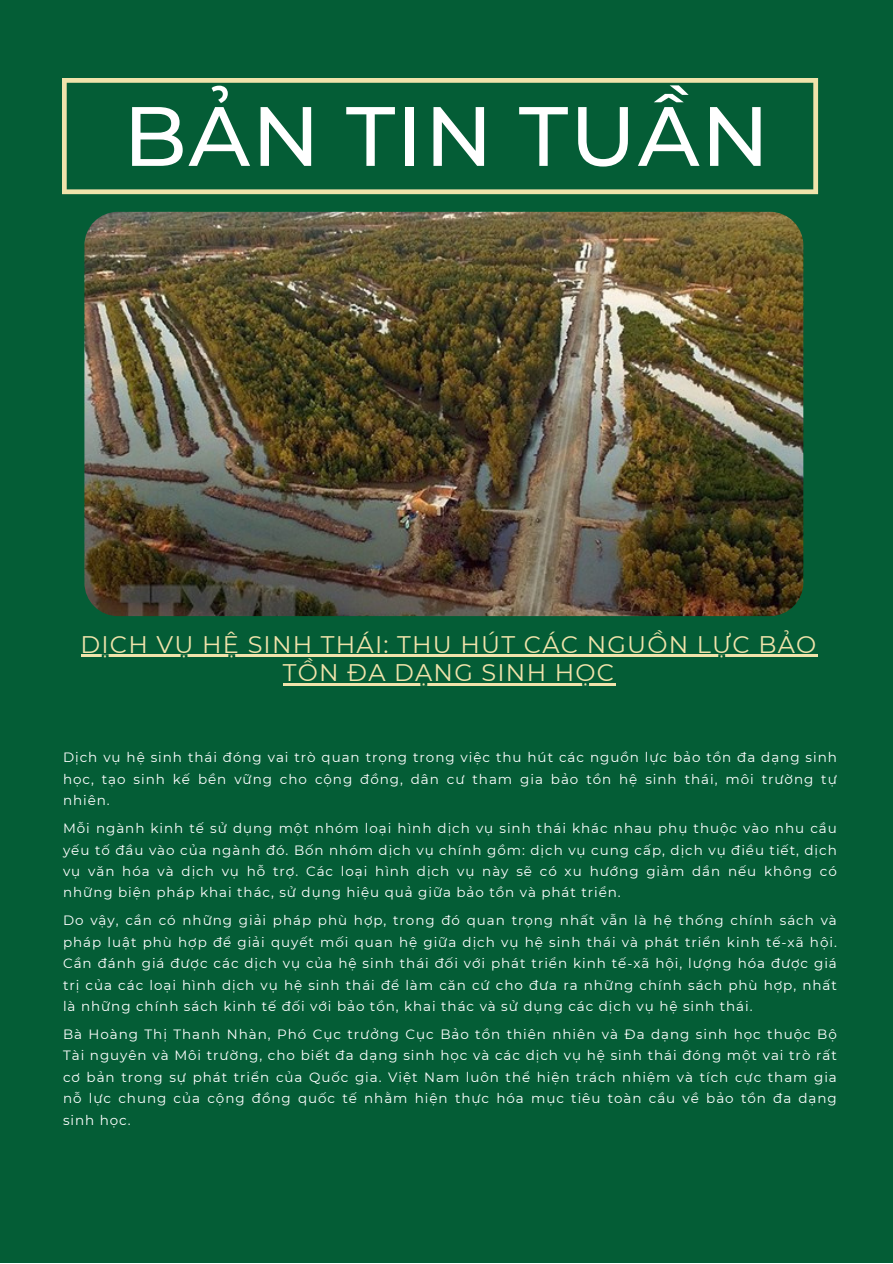
<style>
.page{position:relative;width:893px;height:1264px;background:#fff}
.page>*{position:absolute;margin:0;border:0;box-sizing:border-box;transform-origin:0 0}
.t1{font:500 84px "Montserrat";letter-spacing:.02em;color:#fff}
.t2{font:24px/28px "Montserrat";letter-spacing:.05em;color:#f0e3ab;text-align:center}
.t3{font:13.5px/21.3px "Montserrat";letter-spacing:.07em;color:#fff;text-align:justify}
</style>
<div class="page">
<div style="left:0;top:0;width:892px;height:1262px;background:#045d36"></div>
<svg style="left:62px;top:78px;width:756px;height:116px"></svg>
<img style="left:84px;top:212px;width:719px;height:404px;border-radius:33px">
<hr style="left:80px;top:654px;width:737px;height:3px;background:#f0e3ab">
<hr style="left:283px;top:683px;width:332px;height:2px;background:#f0e3ab">
<p class="t1" style="left:123px;top:84px;width:647px">BẢN TIN TUẦN</p>
<p class="t2" style="left:80px;top:630px;width:737px">DỊCH VỤ HỆ SINH THÁI: THU HÚT CÁC NGUỒN LỰC BẢO<br>TỒN ĐA DẠNG SINH HỌC</p>
<p class="t3" style="left:63px;top:747px;width:775px">Dịch vụ hệ sinh thái đóng vai trò quan trọng trong việc thu hút các nguồn lực bảo tồn đa dạng sinh học, tạo sinh kế bền vững cho cộng đồng, dân cư tham gia bảo tồn hệ sinh thái, môi trường tự nhiên.</p>
<p class="t3" style="left:63px;top:817px;width:775px">Mỗi ngành kinh tế sử dụng một nhóm loại hình dịch vụ sinh thái khác nhau phụ thuộc vào nhu cầu yếu tố đầu vào của ngành đó. Bốn nhóm dịch vụ chính gồm: dịch vụ cung cấp, dịch vụ điều tiết, dịch vụ văn hóa và dịch vụ hỗ trợ. Các loại hình dịch vụ này sẽ có xu hướng giảm dần nếu không có những biện pháp khai thác, sử dụng hiệu quả giữa bảo tồn và phát triển.</p>
<p class="t3" style="left:63px;top:910px;width:775px">Do vậy, cần có những giải pháp phù hợp, trong đó quan trọng nhất vẫn là hệ thống chính sách và pháp luật phù hợp để giải quyết mối quan hệ giữa dịch vụ hệ sinh thái và phát triển kinh tế-xã hội.<br>Cần đánh giá được các dịch vụ của hệ sinh thái đối với phát triển kinh tế-xã hội, lượng hóa được giá trị của các loại hình dịch vụ hệ sinh thái để làm căn cứ cho đưa ra những chính sách phù hợp, nhất là những chính sách kinh tế đối với bảo tồn, khai thác và sử dụng các dịch vụ hệ sinh thái.</p>
<p class="t3" style="left:63px;top:1023px;width:775px">Bà Hoàng Thị Thanh Nhàn, Phó Cục trưởng Cục Bảo tồn thiên nhiên và Đa dạng sinh học thuộc Bộ Tài nguyên và Môi trường, cho biết đa dạng sinh học và các dịch vụ hệ sinh thái đóng một vai trò rất cơ bản trong sự phát triển của Quốc gia. Việt Nam luôn thể hiện trách nhiệm và tích cực tham gia nỗ lực chung của cộng đồng quốc tế nhằm hiện thực hóa mục tiêu toàn cầu về bảo tồn đa dạng sinh học.</p>
</div>
